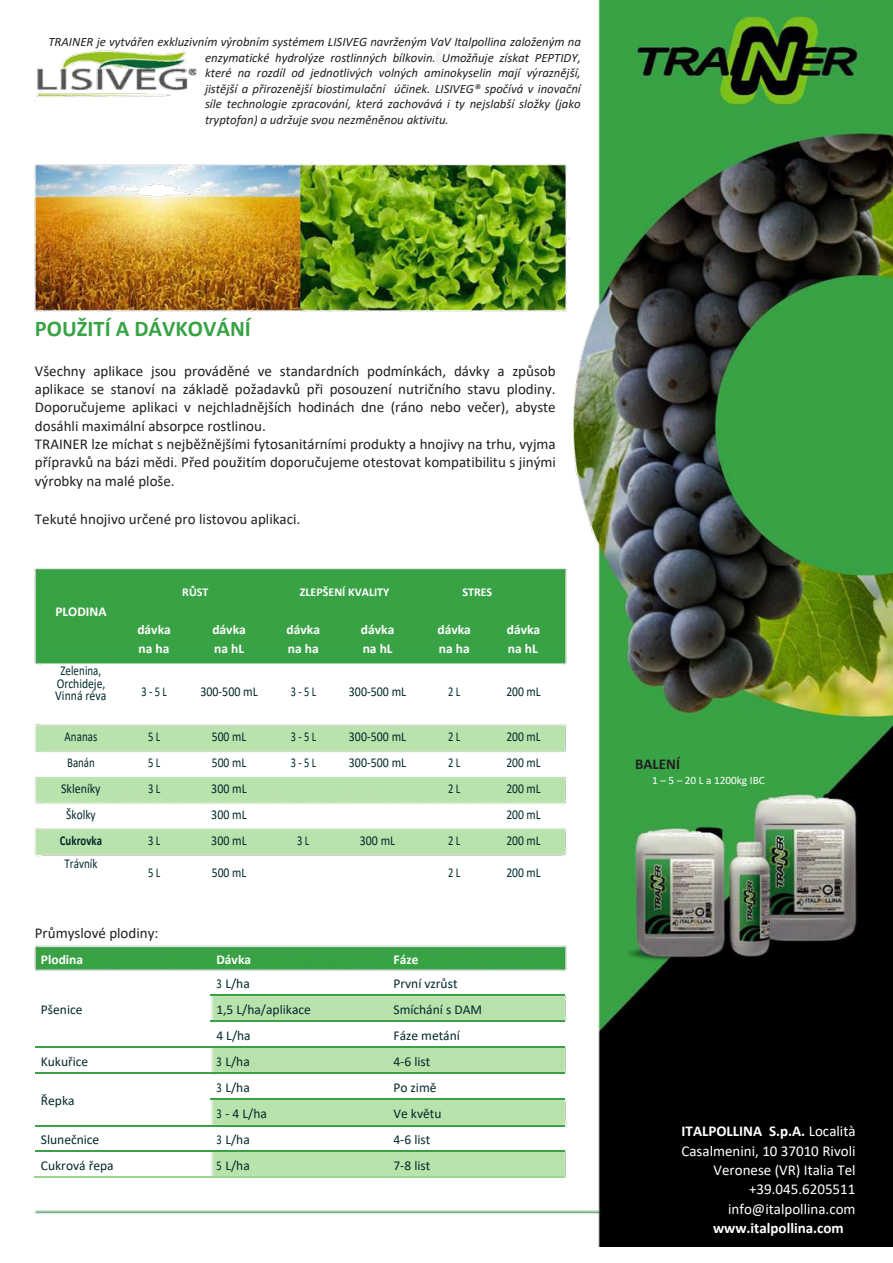
<style>
.page{position:relative;width:893px;height:1263px;background:#fff}
.page>*{position:absolute;margin:0;border:0;box-sizing:border-box;transform-origin:0 0}
.t1{font:700 22.5px "Calibri";color:#38a244}
.t2{font:15px/18.3px "Calibri";color:#231f20}
.t3{font:15px/19.4px "Calibri";color:#fff;text-align:right}
.t4{font:700 15px "Calibri";color:#fff}
.t5{font:700 15px "Calibri";color:#231f20}
.t6{font:13.5px "Calibri";color:#00292a}
.t7{font:700 13.5px "Calibri";color:#fff}
.t8{font:13.5px "Calibri";color:#00292a;scale:.88 1}
.t9{font:13.5px "Calibri";color:#00292a;scale:.78 1}
.t10{font:13.5px "Calibri";color:#00292a;scale:.86 1}
.t11{font:13.5px/13.2px "Calibri";color:#00292a;scale:.81 1}
.t12{font:13.5px "Calibri";color:#00292a;scale:.77 1}
.t13{font:13.5px "Calibri";color:#00292a;scale:.87 1}
.t14{font:700 13.5px "Calibri";letter-spacing:.01em;color:#00292a;scale:.8 1}
.t15{font:13.5px "Calibri";color:#00292a;scale:.82 1}
.t16{font:13.5px "Calibri";color:#00292a;scale:.85 1}
.t17{font:italic 12.75px/15.6px "Calibri";color:#231f20;text-align:justify}
.t18{font:700 12px "Calibri";color:#fff}
.t19{font:11.25px "Calibri";color:#fff}
.s1{font-weight:700}
</style>
<div class="page">
<img style="left:34px;top:0;width:859px;height:1246px">
<div style="left:436px;top:50px;width:6px;height:15px;background:#f5f5f6"></div>
<hr style="left:431px;top:81px;width:4px;height:15px;background:#f5f5f6">
<hr style="left:178px;top:453px;width:3px;height:18px;background:#f5f5f6">
<hr style="left:210px;top:994px;width:146px;height:1px;background:#38a244">
<hr style="left:357px;top:994px;width:207px;height:1px;background:#38a244">
<hr style="left:210px;top:1020px;width:146px;height:1px;background:#38a244">
<hr style="left:357px;top:1020px;width:207px;height:1px;background:#38a244">
<hr style="left:35px;top:1046px;width:175px;height:2px;background:#38a244">
<svg style="left:210px;top:1046px;width:15px;height:2px"></svg>
<hr style="left:225px;top:1046px;width:131px;height:2px;background:#38a244">
<hr style="left:357px;top:1046px;width:207px;height:2px;background:#38a244">
<hr style="left:35px;top:1072px;width:175px;height:2px;background:#38a244">
<svg style="left:210px;top:1072px;width:15px;height:2px"></svg>
<hr style="left:225px;top:1072px;width:131px;height:2px;background:#38a244">
<hr style="left:357px;top:1072px;width:207px;height:2px;background:#38a244">
<svg style="left:210px;top:1098px;width:15px;height:1px"></svg>
<hr style="left:225px;top:1098px;width:131px;height:1px;background:#38a244">
<hr style="left:357px;top:1098px;width:207px;height:1px;background:#38a244">
<hr style="left:35px;top:1125px;width:175px;height:1px;background:#38a244">
<svg style="left:210px;top:1125px;width:15px;height:1px"></svg>
<hr style="left:225px;top:1125px;width:131px;height:1px;background:#38a244">
<hr style="left:357px;top:1125px;width:207px;height:1px;background:#38a244">
<hr style="left:35px;top:1150px;width:175px;height:2px;background:#38a244">
<svg style="left:210px;top:1150px;width:15px;height:2px"></svg>
<hr style="left:225px;top:1150px;width:131px;height:2px;background:#38a244">
<hr style="left:357px;top:1150px;width:207px;height:2px;background:#38a244">
<hr style="left:34px;top:1176px;width:176px;height:2px;background:#9bd58f">
<svg style="left:210px;top:1176px;width:14px;height:2px"></svg>
<hr style="left:224px;top:1176px;width:132px;height:2px;background:#9bd58f">
<hr style="left:356px;top:1176px;width:208px;height:2px;background:#9bd58f">
<p class="t17" style="left:205px;top:33px;width:377px;text-indent:-157px">TRAINER je vytvářen exkluzivním výrobním systémem LISIVEG navrženým VaV Italpollina založeným na enzymatické hydrolýze rostlinných bílkovin. Umožňuje získat PEPTIDY, které na rozdíl od jednotlivých volných aminokyselin mají výraznější, jistější a přirozenější biostimulační účinek. LISIVEG® spočívá v inovační síle technologie zpracování, která zachovává i ty nejslabší složky (jako tryptofan) a udržuje svou nezměněnou aktivitu.</p>
<h1 class="t1" style="left:35px;top:313px;width:218px">POUŽITÍ A DÁVKOVÁNÍ</h1>
<p class="t2" style="left:35px;top:361px;width:523px">Všechny aplikace jsou prováděné ve standardních podmínkách, dávky a způsob aplikace se stanoví na základě požadavků při posouzení nutričního stavu plodiny.<br>Doporučujeme aplikaci v nejchladnějších hodinách dne (ráno nebo večer), abyste dosáhli maximální absorpce rostlinou.<br>TRAINER lze míchat s nejběžnějšími fytosanitárními produkty a hnojivy na trhu, vyjma přípravků na bázi mědi. Před použitím doporučujeme otestovat kompatibilitu s jinými výrobky na malé ploše.</p>
<p class="t2" style="left:35px;top:509px;width:267px">Tekuté hnojivo určené pro listovou aplikaci.</p>
<p class="t7" style="left:55px;top:601px;width:53px">PLODINA</p>
<p class="t18" style="left:182px;top:583px;width:28px">RŮST</p>
<p class="t18" style="left:300px;top:583px;width:91px">ZLEPŠENÍ KVALITY</p>
<p class="t18" style="left:462px;top:583px;width:31px">STRES</p>
<p class="t7" style="left:137px;top:620px;width:35px">dávka</p>
<p class="t7" style="left:212px;top:620px;width:35px">dávka</p>
<p class="t7" style="left:287px;top:620px;width:35px">dávka</p>
<p class="t7" style="left:361px;top:620px;width:35px">dávka</p>
<p class="t7" style="left:437px;top:620px;width:35px">dávka</p>
<p class="t7" style="left:507px;top:620px;width:35px">dávka</p>
<p class="t7" style="left:139px;top:639px;width:32px">na ha</p>
<p class="t7" style="left:214px;top:639px;width:31px">na hL</p>
<p class="t7" style="left:288px;top:639px;width:32px">na ha</p>
<p class="t7" style="left:363px;top:639px;width:31px">na hL</p>
<p class="t7" style="left:439px;top:639px;width:32px">na ha</p>
<p class="t7" style="left:508px;top:639px;width:31px">na hL</p>
<p class="t11" style="left:57px;top:664px;width:62px">Zelenina,<br>Orchideje,</p>
<p class="t12" style="left:141px;top:682px;width:35px">3 -5 L</p>
<p class="t8" style="left:200px;top:682px;width:67px">300-500 mL</p>
<p class="t12" style="left:291px;top:682px;width:34px">3 -5 L</p>
<p class="t8" style="left:349px;top:682px;width:67px">300-500 mL</p>
<p class="t9" style="left:448px;top:682px;width:17px">2 L</p>
<p class="t10" style="left:506px;top:682px;width:41px">200 mL</p>
<p class="t13" style="left:55px;top:686px;width:60px">Vinná réva</p>
<p class="t11" style="left:65px;top:730px;width:42px">Ananas</p>
<p class="t9" style="left:148px;top:727px;width:17px">5 L</p>
<p class="t10" style="left:212px;top:727px;width:41px">500 mL</p>
<p class="t12" style="left:291px;top:727px;width:34px">3 -5 L</p>
<p class="t8" style="left:349px;top:727px;width:67px">300-500 mL</p>
<p class="t9" style="left:448px;top:727px;width:17px">2 L</p>
<p class="t10" style="left:506px;top:727px;width:41px">200 mL</p>
<p class="t11" style="left:67px;top:756px;width:36px">Banán</p>
<p class="t9" style="left:148px;top:753px;width:17px">5 L</p>
<p class="t10" style="left:212px;top:753px;width:41px">500 mL</p>
<p class="t12" style="left:291px;top:753px;width:34px">3 -5 L</p>
<p class="t8" style="left:349px;top:753px;width:67px">300-500 mL</p>
<p class="t9" style="left:448px;top:753px;width:17px">2 L</p>
<p class="t10" style="left:506px;top:753px;width:41px">200 mL</p>
<p class="t8" style="left:61px;top:779px;width:46px">Skleníky</p>
<p class="t9" style="left:148px;top:779px;width:17px">3 L</p>
<p class="t8" style="left:211px;top:779px;width:42px">300 mL</p>
<p class="t9" style="left:448px;top:779px;width:17px">2 L</p>
<p class="t10" style="left:506px;top:779px;width:41px">200 mL</p>
<p class="t16" style="left:66px;top:805px;width:36px">Školky</p>
<p class="t8" style="left:211px;top:805px;width:42px">300 mL</p>
<p class="t10" style="left:506px;top:805px;width:41px">200 mL</p>
<p class="t14" style="left:60px;top:831px;width:54px">Cukrovka</p>
<p class="t9" style="left:148px;top:831px;width:17px">3 L</p>
<p class="t8" style="left:211px;top:831px;width:42px">300 mL</p>
<p class="t9" style="left:297px;top:831px;width:17px">3 L</p>
<p class="t8" style="left:360px;top:831px;width:42px">300 mL</p>
<p class="t9" style="left:448px;top:831px;width:17px">2 L</p>
<p class="t10" style="left:506px;top:831px;width:41px">200 mL</p>
<p class="t15" style="left:64px;top:854px;width:42px">Trávník</p>
<p class="t9" style="left:148px;top:863px;width:17px">5 L</p>
<p class="t10" style="left:212px;top:863px;width:41px">500 mL</p>
<p class="t9" style="left:448px;top:863px;width:17px">2 L</p>
<p class="t10" style="left:506px;top:863px;width:41px">200 mL</p>
<p class="t2" style="left:35px;top:923px;width:125px">Průmyslové plodiny:</p>
<p class="t7" style="left:41px;top:949px;width:44px">Plodina</p>
<p class="t7" style="left:216px;top:949px;width:36px">Dávka</p>
<p class="t7" style="left:393px;top:949px;width:27px">Fáze</p>
<p class="t9" style="left:216px;top:974px;width:44px">3 L/ha</p>
<p class="t6" style="left:393px;top:974px;width:66px">První vzrůst</p>
<p class="t6" style="left:41px;top:1000px;width:43px">Pšenice</p>
<p class="t6" style="left:216px;top:1000px;width:96px">1,5 L/ha/aplikace</p>
<p class="t6" style="left:393px;top:1000px;width:90px">Smíchání s DAM</p>
<p class="t6" style="left:216px;top:1026px;width:36px">4 L/ha</p>
<p class="t6" style="left:393px;top:1026px;width:68px">Fáze metání</p>
<p class="t6" style="left:41px;top:1052px;width:49px">Kukuřice</p>
<p class="t9" style="left:216px;top:1052px;width:44px">3 L/ha</p>
<p class="t6" style="left:393px;top:1052px;width:38px">4-6 list</p>
<p class="t6" style="left:41px;top:1091px;width:35px">Řepka</p>
<p class="t9" style="left:216px;top:1078px;width:44px">3 L/ha</p>
<p class="t6" style="left:393px;top:1078px;width:45px">Po zimě</p>
<p class="t9" style="left:216px;top:1104px;width:66px">3 - 4 L/ha</p>
<p class="t6" style="left:393px;top:1104px;width:50px">Ve květu</p>
<p class="t6" style="left:41px;top:1130px;width:60px">Slunečnice</p>
<p class="t9" style="left:216px;top:1130px;width:44px">3 L/ha</p>
<p class="t6" style="left:393px;top:1130px;width:38px">4-6 list</p>
<p class="t6" style="left:41px;top:1156px;width:74px">Cukrová řepa</p>
<p class="t9" style="left:216px;top:1156px;width:44px">5 L/ha</p>
<p class="t6" style="left:393px;top:1156px;width:38px">7-8 list</p>
<p class="t5" style="left:635px;top:753px;width:47px">BALENÍ</p>
<p class="t19" style="left:652px;top:772px;width:114px">1 – 5 – 20 L a 1200kg IBC</p>
<p class="t3" style="left:681px;top:1121px;width:176px"><span class="s1">ITALPOLLINA S.p.A.</span> Località<br>Casalmenini, 10 37010 Rivoli<br>Veronese (VR) Italia Tel +39.045.6205511 info@italpollina.com</p>
<p class="t4" style="left:713px;top:1218px;width:132px">www.italpollina.com</p>
</div>
